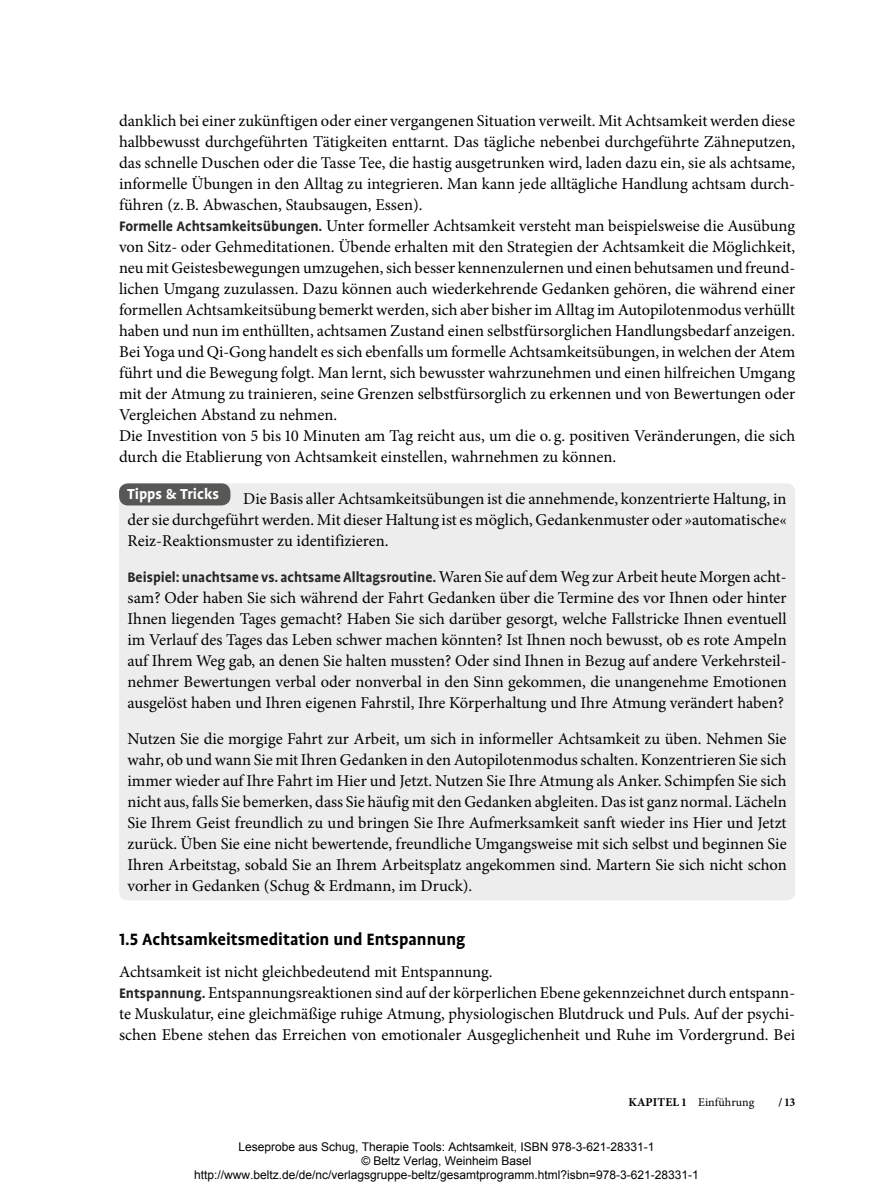
<style>
.page{position:relative;width:893px;height:1191px;background:#fff}
.page>*{position:absolute;margin:0;border:0;box-sizing:border-box;transform-origin:0 0}
.t1{font:700 18.75px "Profile OT";color:#000}
.t2{font:16.5px/21px "Minion Pro";color:#000;text-align:justify}
.t3{font:700 16.5px "Profile OT";color:#fff}
.t4{font:700 15.75px "Profile OT";color:#282827}
.t5{font:12px/14.4px "Arial";color:#000;text-align:center}
.t6{font:12px "Minion Pro";color:#000}
.t7{font:700 12px "Minion Pro";color:#000}
.s1{font-family:"Profile OT";font-weight:700;font-size:15.75px;color:#282827}
.s2{font-family:"Minion Pro";font-weight:400;font-size:16.5px;color:#000}
.s3{font-weight:700}
</style>
<div class="page">
<div style="left:119px;top:483px;width:676px;height:417px;background:#ededed;border-radius:9px"></div>
<div style="left:119px;top:483px;width:111px;height:22px;background:#575756;border-radius:9px"></div>
<p class="t2" style="left:119px;top:110px;width:678px;text-align:left">danklich bei einer zukünftigen oder einer vergangenen Situation verweilt. Mit Achtsamkeit werden diese halbbewusst durchgeführten Tätigkeiten enttarnt. Das tägliche nebenbei durchgeführte Zähneputzen, das schnelle Duschen oder die Tasse Tee, die hastig ausgetrunken wird, laden dazu ein, sie als achtsame, informelle Übungen in den Alltag zu integrieren. Man kann jede alltägliche Handlung achtsam durch&shy;führen (z.B. Abwaschen, Staubsaugen, Essen).<br><span class="s1">Formelle Achtsamkeitsübungen.</span> Unter formeller Achtsamkeit versteht man beispielsweise die Ausübung von Sitz- oder Gehmeditationen. Übende erhalten mit den Strategien der Achtsamkeit die Möglichkeit, neu mit Geistesbewegungen umzugehen, sich besser kennenzulernen und einen behutsamen und freund&shy;lichen Umgang zuzulassen. Dazu können auch wiederkehrende Gedanken gehören, die während einer formellen Achtsamkeitsübung bemerkt werden, sich aber bisher im Alltag im Autopilotenmodus verhüllt haben und nun im enthüllten, achtsamen Zustand einen selbstfürsorglichen Handlungsbedarf anzeigen.<br>Bei Yoga und Qi-Gong handelt es sich ebenfalls um formelle Achtsamkeitsübungen, in welchen der Atem führt und die Bewegung folgt. Man lernt, sich bewusster wahrzunehmen und einen hilfreichen Umgang mit der Atmung zu trainieren, seine Grenzen selbstfürsorglich zu erkennen und von Bewertungen oder Vergleichen Abstand zu nehmen.<br>Die Investition von 5 bis 10 Minuten am Tag reicht aus, um die o. g. positiven Veränderungen, die sich durch die Etablierung von Achtsamkeit einstellen, wahrnehmen zu können.</p>
<p class="t2" style="left:128px;top:488px;width:661px;text-indent:116px">Die Basis aller Achtsamkeitsübungen ist die annehmende, konzentrierte Haltung, in der sie durchgeführt werden. Mit dieser Haltung ist es möglich, Gedankenmuster oder »automatische« Reiz-Reaktionsmuster zu identifizieren.</p>
<p class="t4" style="left:128px;top:568px;width:661px">Beispiel: unachtsame vs. achtsame Alltagsroutine. <span class="s2">Waren Sie auf dem Weg zur Arbeit heute Morgen acht-</span></p>
<p class="t2" style="left:128px;top:587px;width:661px">sam? Oder haben Sie sich während der Fahrt Gedanken über die Termine des vor Ihnen oder hinter Ihnen liegenden Tages gemacht? Haben Sie sich darüber gesorgt, welche Fallstricke Ihnen eventuell im Verlauf des Tages das Leben schwer machen könnten? Ist Ihnen noch bewusst, ob es rote Ampeln auf Ihrem Weg gab, an denen Sie halten mussten? Oder sind Ihnen in Bezug auf andere Verkehrsteil&shy;nehmer Bewertungen verbal oder nonverbal in den Sinn gekommen, die unangenehme Emotionen ausgelöst haben und Ihren eigenen Fahrstil, Ihre Körperhaltung und Ihre Atmung verändert haben?</p>
<p class="t2" style="left:128px;top:728px;width:661px">Nutzen Sie die morgige Fahrt zur Arbeit, um sich in informeller Achtsamkeit zu üben. Nehmen Sie wahr, ob und wann Sie mit Ihren Gedanken in den Autopilotenmodus schalten. Konzentrieren Sie sich immer wieder auf Ihre Fahrt im Hier und Jetzt. Nutzen Sie Ihre Atmung als Anker. Schimpfen Sie sich nicht aus, falls Sie bemerken, dass Sie häufig mit den Gedanken abgleiten. Das ist ganz normal. Lächeln Sie Ihrem Geist freundlich zu und bringen Sie Ihre Aufmerksamkeit sanft wieder ins Hier und Jetzt zurück. Üben Sie eine nicht bewertende, freundliche Umgangsweise mit sich selbst und beginnen Sie Ihren Arbeitstag, sobald Sie an Ihrem Arbeitsplatz angekommen sind. Martern Sie sich nicht schon vorher in Gedanken (Schug &amp; Erdmann, im Druck).</p>
<p class="t3" style="left:127px;top:485px;width:94px">Tipps &amp; Tricks</p>
<p class="t1" style="left:119px;top:929px;width:348px">1.5 Achtsamkeitsmeditation und Entspannung</p>
<p class="t2" style="left:119px;top:961px;width:678px;text-align:left">Achtsamkeit ist nicht gleichbedeutend mit Entspannung.<br><span class="s1">Entspannung.</span> Entspannungsreaktionen sind auf der körperlichen Ebene gekennzeichnet durch entspann&shy;te Muskulatur, eine gleichmäßige ruhige Atmung, physiologischen Blutdruck und Puls. Auf der psychi&shy;schen Ebene stehen das Erreichen von emotionaler Ausgeglichenheit und Ruhe im Vordergrund. Bei</p>
<p class="t6" style="left:629px;top:1094px;width:127px"><span class="s3">KAPITEL 1</span> Einführung</p>
<p class="t7" style="left:778px;top:1093px;width:18px">/ 13</p>
<p class="t5" style="left:194px;top:1139px;width:506px">Leseprobe aus Schug, Therapie Tools: Achtsamkeit, ISBN 978-3-621-28331-1<br>© Beltz Verlag, Weinheim Basel http://www.beltz.de/de/nc/verlagsgruppe-beltz/gesamtprogramm.html?isbn=978-3-621-28331-1</p>
</div>
